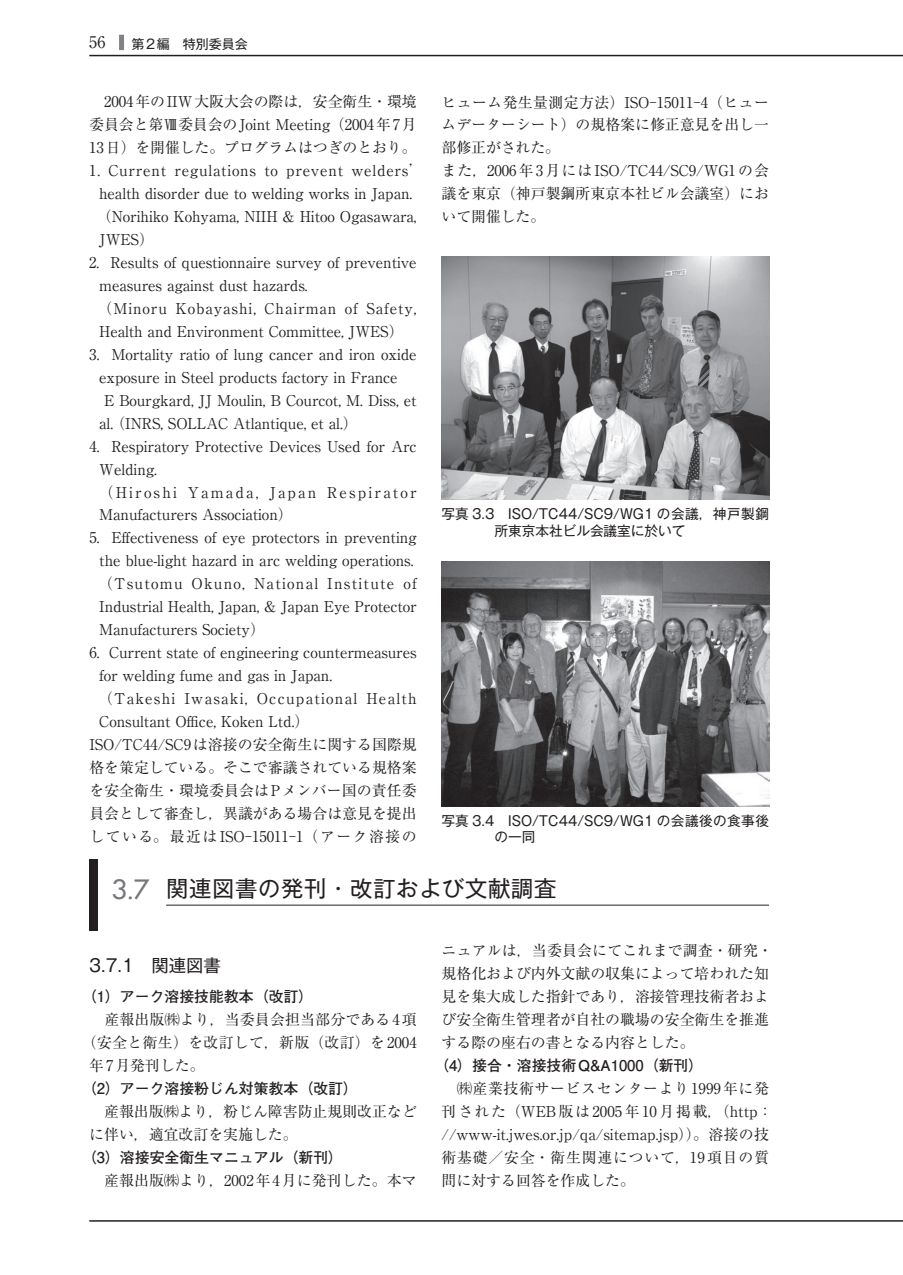
<style>
.page{position:relative;width:903px;height:1275px;background:#fff}
.page>*{position:absolute;margin:0;border:0;box-sizing:border-box;transform-origin:0 0}
.t1{font:22.4px "Gothic MB101 Pro";letter-spacing:.03em;color:#231f20}
.t2{font:17.32px "Gothic MB101 Pro";color:#231f20}
.t3{font:16.1px "Ryumin Pro";color:#231f20}
.t4{font:14.88px/22.9px "Ryumin Pro";letter-spacing:-.005em;color:#231f20}
.t5{font:14.88px/22.9px "Ryumin Pro";letter-spacing:.025em;color:#231f20}
.t6{font:700 14.88px "Futo Go B101 Pro";color:#231f20}
.t7{font:14.88px "Ryumin Pro";letter-spacing:.085em;color:#231f20}
.t8{font:14.88px "Ryumin Pro";letter-spacing:.06em;color:#231f20}
.t9{font:14.88px "Ryumin Pro";letter-spacing:.145em;color:#231f20}
.t10{font:14.88px "Ryumin Pro";letter-spacing:.1em;color:#231f20}
.t11{font:14.88px "Ryumin Pro";letter-spacing:.02em;color:#231f20}
.t12{font:14.88px "Ryumin Pro";letter-spacing:.015em;color:#231f20}
.t13{font:13.65px/16.1px "Gothic MB101 Pro";color:#231f20}
.t14{font:12.95px "Gothic MB101 Pro";color:#231f20}
.s1{font-family:"Futura";font-size:25.9px;color:#76787b}
</style>
<div class="page">
<hr style="left:89px;top:1220px;width:814px;height:2px;background:#231f20">
<hr style="left:89px;top:55px;width:814px;height:1px;background:#231f20">
<div style="left:119px;top:35px;width:5px;height:15px;background:#808285"></div>
<img style="left:441px;top:561px;width:328px;height:245px">
<img style="left:441px;top:257px;width:328px;height:242px">
<hr style="left:166px;top:905px;width:603px;height:1px;background:#231f20">
<div style="left:89px;top:859px;width:9px;height:72px;background:#231f20"></div>
<p class="t3" style="left:89px;top:30px;width:18px">56</p>
<p class="t14" style="left:131px;top:33px;width:118px">第2編　特別委員会</p>
<p class="t4" style="left:89px;top:89px;width:329px;text-align:justify">　2004年のIIW大阪大会の際は，安全衛生・環境委員会と第Ⅷ委員会のJoint Meeting（2004年7月13日）を開催した。プログラムはつぎのとおり。</p>
<p class="t4" style="left:97px;top:158px;width:329px;text-indent:-8px">1. Current regulations to prevent welders’ health disorder due to welding works in Japan.（Norihiko Kohyama, NIIH &amp; Hitoo Ogasawara, JWES）</p>
<p class="t4" style="left:89px;top:250px;width:329px">2. Results of questionnaire survey of preventive</p>
<p class="t4" style="left:99px;top:273px;width:210px">measures against dust hazards.</p>
<p class="t8" style="left:89px;top:297px;width:329px">　（Minoru Kobayashi, Chairman of Safety,</p>
<p class="t4" style="left:99px;top:319px;width:306px">Health and Environment Committee, JWES）</p>
<p class="t4" style="left:89px;top:342px;width:329px">3. Mortality ratio of lung cancer and iron oxide</p>
<p class="t4" style="left:99px;top:365px;width:300px">exposure in Steel products factory in France</p>
<p class="t4" style="left:89px;top:388px;width:329px">　E Bourgkard, JJ Moulin, B Courcot, M. Diss, et</p>
<p class="t4" style="left:99px;top:411px;width:260px">al.（INRS, SOLLAC Atlantique, et al.）</p>
<p class="t4" style="left:89px;top:434px;width:329px">4. Respiratory Protective Devices Used for Arc</p>
<p class="t4" style="left:99px;top:456px;width:59px">Welding.</p>
<p class="t9" style="left:89px;top:480px;width:329px">　（Hiroshi Yamada, Japan Respirator</p>
<p class="t4" style="left:99px;top:502px;width:195px">Manufacturers Association）</p>
<p class="t4" style="left:89px;top:525px;width:329px">5. Effectiveness of eye protectors in preventing</p>
<p class="t4" style="left:99px;top:548px;width:316px">the blue-light hazard in arc welding operations.</p>
<p class="t7" style="left:89px;top:572px;width:329px">　（Tsutomu Okuno, National Institute of</p>
<p class="t4" style="left:99px;top:594px;width:319px">Industrial Health, Japan, &amp; Japan Eye Protector</p>
<p class="t4" style="left:99px;top:617px;width:167px">Manufacturers Society）</p>
<p class="t4" style="left:89px;top:640px;width:329px">6. Current state of engineering countermeasures</p>
<p class="t4" style="left:99px;top:663px;width:234px">for welding fume and gas in Japan.</p>
<p class="t7" style="left:89px;top:687px;width:329px">　（Takeshi Iwasaki, Occupational Health</p>
<p class="t4" style="left:99px;top:709px;width:212px">Consultant Office, Koken Ltd.）</p>
<p class="t4" style="left:89px;top:732px;width:329px">ISO/TC44/SC9は溶接の安全衛生に関する国際規</p>
<p class="t4" style="left:89px;top:755px;width:329px">格を策定している。そこで審議されている規格案</p>
<p class="t4" style="left:89px;top:778px;width:329px">を安全衛生・環境委員会はPメンバー国の責任委</p>
<p class="t4" style="left:89px;top:801px;width:329px">員会として審査し，異議がある場合は意見を提出</p>
<p class="t10" style="left:89px;top:824px;width:329px">している。最近はISO-15011-1（アーク溶接の</p>
<p class="t4" style="left:442px;top:89px;width:329px">ヒューム発生量測定方法）ISO-15011-4（ヒュームデーターシート）の規格案に修正意見を出し一部修正がされた。<br>また，2006年3月にはISO/TC44/SC9/WG1の会議を東京（神戸製鋼所東京本社ビル会議室）において開催した。</p>
<p class="t13" style="left:494px;top:504px;width:276px;text-indent:-53px">写真 3.3　ISO/TC44/SC9/WG1 の会議，神戸製鋼所東京本社ビル会議室に於いて</p>
<p class="t13" style="left:494px;top:811px;width:276px;text-indent:-53px">写真 3.4　ISO/TC44/SC9/WG1 の会議後の食事後の一同</p>
<h1 class="t1" style="left:112px;top:870px;width:446px"><span class="s1">3.7</span> 関連図書の発刊・改訂および文献調査</h1>
<p class="t2" style="left:89px;top:950px;width:133px">3.7.1　関連図書</p>
<p class="t6" style="left:82px;top:985px;width:233px">（1）アーク溶接技能教本（改訂）</p>
<p class="t12" style="left:89px;top:1008px;width:329px">　産報出版㈱より，当委員会担当部分である4項</p>
<p class="t11" style="left:82px;top:1031px;width:336px">（安全と衛生）を改訂して，新版（改訂）を2004</p>
<p class="t4" style="left:89px;top:1053px;width:117px">年7月発刊した。</p>
<p class="t6" style="left:82px;top:1076px;width:278px">（2）アーク溶接粉じん対策教本（改訂）</p>
<p class="t4" style="left:89px;top:1099px;width:329px">　産報出版㈱より，粉じん障害防止規則改正などに伴い，適宜改訂を実施した。</p>
<p class="t6" style="left:82px;top:1145px;width:263px">（3）溶接安全衛生マニュアル（新刊）</p>
<p class="t4" style="left:89px;top:1168px;width:329px">　産報出版㈱より，2002年4月に発刊した。本マ</p>
<p class="t4" style="left:441px;top:938px;width:333px">ニュアルは，当委員会にてこれまで調査・研究・規格化および内外文献の収集によって培われた知見を集大成した指針であり，溶接管理技術者および安全衛生管理者が自社の職場の安全衛生を推進する際の座右の書となる内容とした。</p>
<p class="t6" style="left:434px;top:1053px;width:271px">（4）接合・溶接技術Q&amp;A1000（新刊）</p>
<p class="t5" style="left:441px;top:1076px;width:333px">　㈱産業技術サービスセンターより1999年に発刊された（WEB版は 2005年 10 月掲載，（http：//www-it.jwes.or.jp/qa/sitemap.jsp））。溶接の技術基礎／安全・衛生関連について，19項目の質問に対する回答を作成した。</p>
</div>
